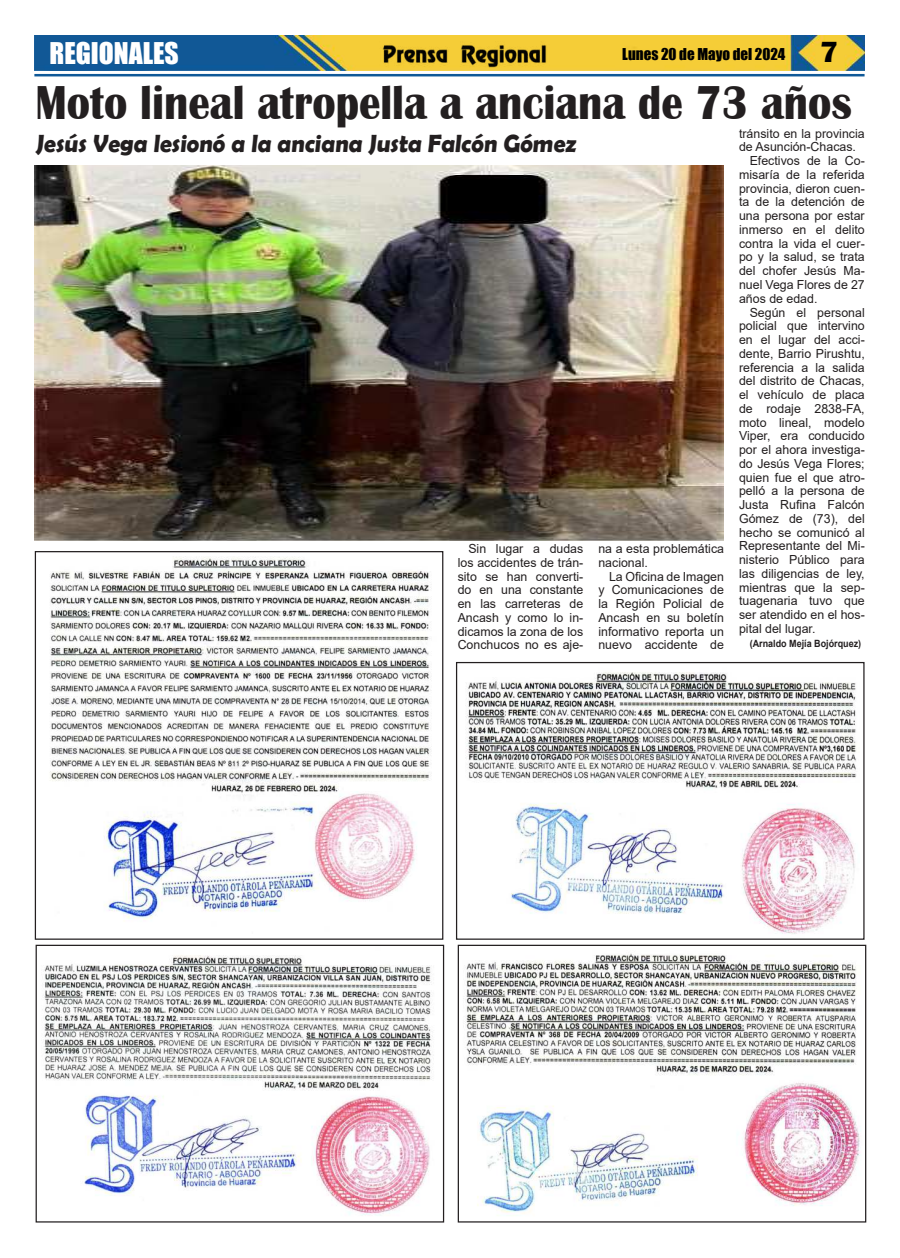
<style>
.page{position:relative;width:900px;height:1258px;background:#fff}
.page>*{position:absolute;margin:0;border:0;box-sizing:border-box;transform-origin:0 0}
.t1{font:700 49px "Britannic";color:#231f20;scale:.88 1}
.t2{font:27.5px "Impact";color:#fff}
.t3{font:700 25px "Berlin Sans FB Demi";color:#231f20;scale:.95 1}
.t4{font:15px "Impact";color:#000}
.t5{font:12.5px/13.8px "Arial";color:#231f20;text-align:justify}
.t6{font:700 10px "Arial";color:#231f20;scale:.9 1}
.s1{font-family:"Britannic";font-weight:700;font-size:30px}
</style>
<div class="page">
<img style="left:34px;top:35px;width:831px;height:35px">
<hr style="left:34px;top:74px;width:831px;height:2px;background:#0f5998">
<img style="left:380px;top:41px;width:169px;height:27px">
<img style="left:34px;top:165px;width:690px;height:375px">
<img style="left:42px;top:955px;width:391px;height:261px">
<div style="left:36px;top:945px;width:408px;height:277px;border:1px solid #231f20"></div>
<img style="left:463px;top:953px;width:398px;height:263px">
<div style="left:458px;top:945px;width:408px;height:277px;border:1px solid #231f20"></div>
<img style="left:466px;top:672px;width:391px;height:262px">
<div style="left:456px;top:662px;width:409px;height:278px;border:1px solid #231f20"></div>
<img style="left:50px;top:557px;width:381px;height:363px">
<h2 class="t2" style="left:50px;top:38px;width:131px">REGIONALES</h2>
<p class="t4" style="left:622px;top:48px;width:218px">Lunes 20 de Mayo del 2024 <span class="s1">7</span></p>
<h1 class="t1" style="left:35px;top:85px;width:929px">Moto lineal atropella a anciana de 73 años</h1>
<p class="t5" style="left:739px;top:128px;width:127px">tránsito en la provincia</p>
<p class="t5" style="left:739px;top:141px;width:118px">de Asunción-Chacas.</p>
<p class="t5" style="left:750px;top:155px;width:117px">Efectivos de la Co-</p>
<p class="t5" style="left:739px;top:169px;width:127px">misaría de la referida</p>
<p class="t5" style="left:739px;top:183px;width:127px">provincia, dieron cuen-</p>
<p class="t5" style="left:739px;top:196px;width:127px">ta de la detención de</p>
<p class="t5" style="left:739px;top:210px;width:127px">una persona por estar</p>
<p class="t5" style="left:739px;top:224px;width:127px">inmerso en el delito</p>
<p class="t5" style="left:739px;top:238px;width:127px">contra la vida el cuer-</p>
<p class="t5" style="left:739px;top:251px;width:127px">po y la salud, se trata</p>
<p class="t5" style="left:739px;top:265px;width:127px">del chofer Jesús Ma-</p>
<p class="t5" style="left:739px;top:279px;width:127px">nuel Vega Flores de 27</p>
<p class="t5" style="left:739px;top:293px;width:80px">años de edad.</p>
<p class="t5" style="left:750px;top:306px;width:117px">Según el personal</p>
<p class="t5" style="left:739px;top:320px;width:127px">policial que intervino</p>
<p class="t5" style="left:739px;top:334px;width:127px">en el lugar del acci-</p>
<p class="t5" style="left:739px;top:348px;width:127px">dente, Barrio Pirushtu,</p>
<p class="t5" style="left:739px;top:361px;width:127px">referencia a la salida</p>
<p class="t5" style="left:739px;top:375px;width:127px">del distrito de Chacas,</p>
<p class="t5" style="left:739px;top:389px;width:127px">el vehículo de placa</p>
<p class="t5" style="left:739px;top:403px;width:127px">de rodaje 2838-FA,</p>
<p class="t5" style="left:739px;top:416px;width:127px">moto lineal, modelo</p>
<p class="t5" style="left:739px;top:430px;width:127px">Viper, era conducido</p>
<p class="t5" style="left:739px;top:444px;width:127px">por el ahora investiga-</p>
<p class="t5" style="left:739px;top:458px;width:127px">do Jesús Vega Flores;</p>
<p class="t5" style="left:739px;top:471px;width:127px">quien fue el que atro-</p>
<p class="t5" style="left:739px;top:485px;width:127px">pelló a la persona de</p>
<p class="t5" style="left:739px;top:498px;width:127px">Justa Ru昀椀na Falcón</p>
<p class="t5" style="left:739px;top:513px;width:127px">Gómez de (73), del</p>
<p class="t5" style="left:739px;top:526px;width:127px">hecho se comunicó al</p>
<p class="t5" style="left:739px;top:540px;width:127px">Representante del Mi-</p>
<p class="t5" style="left:739px;top:554px;width:127px">nisterio Público para</p>
<p class="t5" style="left:739px;top:568px;width:127px">las diligencias de ley,</p>
<p class="t5" style="left:739px;top:581px;width:127px">mientras que la sep-</p>
<p class="t5" style="left:739px;top:595px;width:127px">tuagenaria tuvo que</p>
<p class="t5" style="left:739px;top:609px;width:127px">ser atendido en el hos-</p>
<p class="t5" style="left:739px;top:623px;width:78px">pital del lugar.</p>
<p class="t6" style="left:750px;top:639px;width:125px">(Arnaldo Mejía Bojórquez)</p>
<h3 class="t3" style="left:36px;top:129px;width:573px">Jesús Vega lesionó a la anciana Justa Falcón Gómez</h3>
<p class="t5" style="left:458px;top:543px;width:127px;text-indent:11px">Sin lugar a dudas los accidentes de trán&shy;sito se han converti&shy;do en una constante en las carreteras de Ancash y como lo in&shy;dicamos la zona de los Conchucos no es aje-</p>
<p class="t5" style="left:598px;top:543px;width:127px">na a esta problemática nacional.</p>
<p class="t5" style="left:598px;top:569px;width:127px;text-indent:11px">La O昀椀cina de Imagen y Comunicaciones de la Región Policial de Ancash en su boletín informativo reporta un nuevo accidente de</p>
</div>
